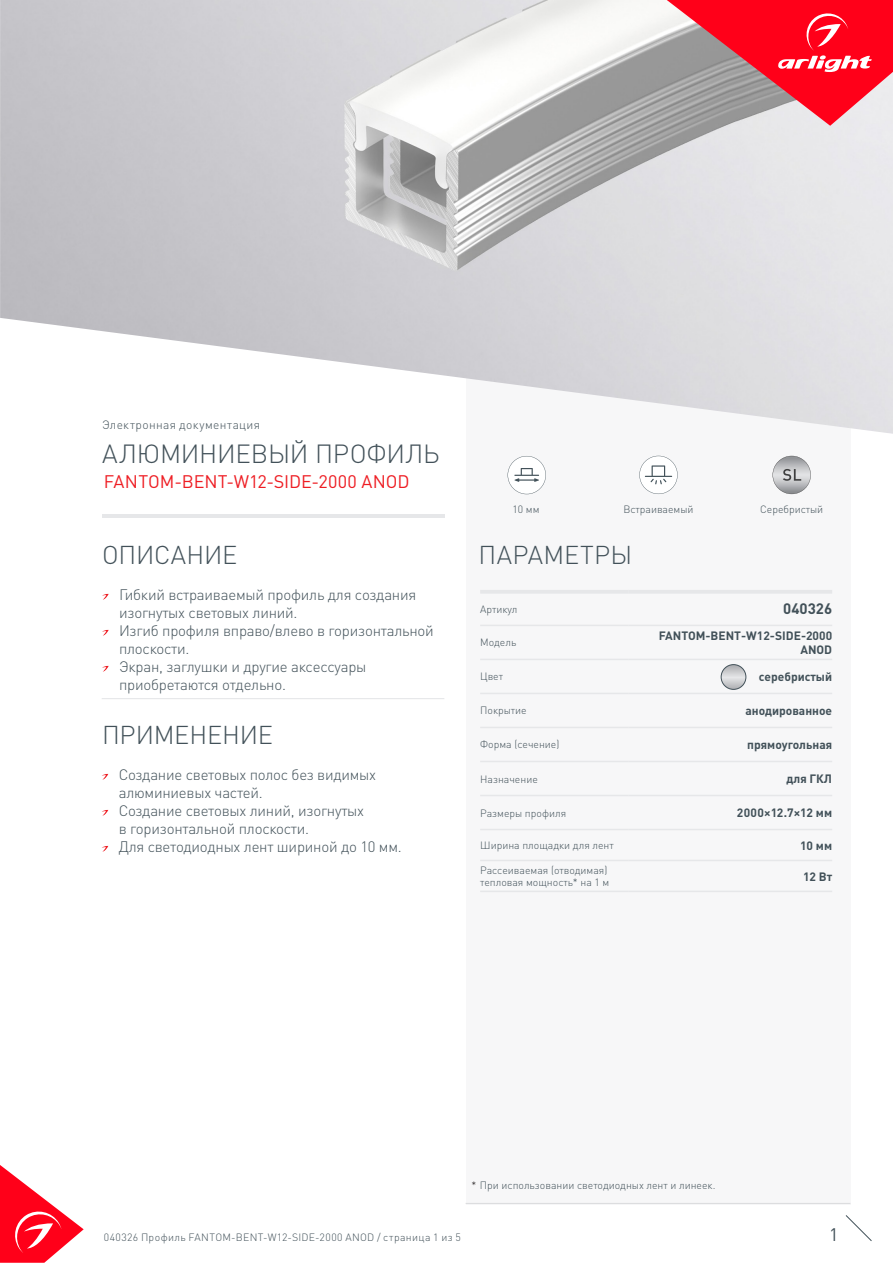
<style>
.page{position:relative;width:893px;height:1263px;background:#fff}
.page>*{position:absolute;margin:0;border:0;box-sizing:border-box;transform-origin:0 0}
.t1{font:300 25.95px "DIN Pro";letter-spacing:-.01em;color:#425159}
.t2{font:300 25.5px "DIN Pro";letter-spacing:-.005em;color:#425159}
.t3{font:300 25.5px "DIN Pro";letter-spacing:.015em;color:#425159}
.t4{font:18px "DIN Pro";letter-spacing:-.005em;color:#ee1d23}
.t5{font:18px "DIN Pro";color:#425159}
.t6{font:300 15px/18px "DIN Pro";letter-spacing:-.015em;color:#425159}
.t7{font:700 15px "DIN Pro";color:#425159}
.t8{font:700 12px/14.4px "DIN Pro";color:#425159;text-align:right}
.t9{font:300 12px "DIN Pro";letter-spacing:.03em;color:#425159}
.t10{font:700 12px "DIN Pro";letter-spacing:.02em;color:#425159}
.t11{font:300 10.5px/12.6px "DIN Pro";color:#425159}
.t12{font:300 10.5px "DIN Pro";letter-spacing:.035em;color:#425159}
.s1{color:#231f20}
</style>
<div class="page">
<svg style="left:0;top:1165px;width:84px;height:98px"></svg>
<svg style="left:845px;top:1215px;width:27px;height:26px"></svg>
<div style="left:466px;top:250px;width:384px;height:954px;background:#f7f7f8"></div>
<svg style="left:508px;top:456px;width:38px;height:38px"></svg>
<hr style="left:102px;top:514px;width:342px;height:3px;background:#e6e7e9">
<svg style="left:102px;top:594px;width:7px;height:6px"></svg>
<svg style="left:102px;top:630px;width:7px;height:6px"></svg>
<svg style="left:102px;top:666px;width:7px;height:6px"></svg>
<svg style="left:102px;top:774px;width:6px;height:6px"></svg>
<svg style="left:102px;top:810px;width:6px;height:6px"></svg>
<svg style="left:102px;top:846px;width:6px;height:6px"></svg>
<hr style="left:102px;top:698px;width:342px;height:1px;background:#e6e7e9">
<hr style="left:480px;top:590px;width:148px;height:4px;background:#e6e7e9">
<hr style="left:628px;top:590px;width:204px;height:4px;background:#e6e7e9">
<hr style="left:480px;top:625px;width:148px;height:1px;background:#e6e7e9">
<hr style="left:628px;top:625px;width:204px;height:1px;background:#e6e7e9">
<hr style="left:480px;top:659px;width:148px;height:1px;background:#e6e7e9">
<hr style="left:628px;top:659px;width:204px;height:1px;background:#e6e7e9">
<hr style="left:480px;top:693px;width:148px;height:1px;background:#e6e7e9">
<hr style="left:628px;top:693px;width:204px;height:1px;background:#e6e7e9">
<hr style="left:480px;top:727px;width:148px;height:1px;background:#e6e7e9">
<hr style="left:628px;top:727px;width:204px;height:1px;background:#e6e7e9">
<hr style="left:480px;top:761px;width:148px;height:1px;background:#e6e7e9">
<hr style="left:628px;top:761px;width:204px;height:1px;background:#e6e7e9">
<hr style="left:480px;top:795px;width:148px;height:1px;background:#e6e7e9">
<hr style="left:628px;top:795px;width:204px;height:1px;background:#e6e7e9">
<hr style="left:480px;top:829px;width:148px;height:1px;background:#e6e7e9">
<hr style="left:628px;top:829px;width:204px;height:1px;background:#e6e7e9">
<hr style="left:480px;top:860px;width:148px;height:1px;background:#e6e7e9">
<hr style="left:628px;top:860px;width:204px;height:1px;background:#e6e7e9">
<hr style="left:480px;top:891px;width:148px;height:1px;background:#e6e7e9">
<hr style="left:628px;top:891px;width:204px;height:1px;background:#e6e7e9">
<hr style="left:466px;top:1203px;width:384px;height:1px;background:#dcdddf">
<svg style="left:639px;top:456px;width:39px;height:38px"></svg>
<img style="left:0;top:0;width:893px;height:434px">
<svg style="left:667px;top:0;width:226px;height:126px;background:#df5461"></svg>
<svg style="left:721px;top:665px;width:25px;height:24px"></svg>
<div style="left:721px;top:664px;width:25px;height:26px;border:1px solid #425159;border-radius:50%"></div>
<svg style="left:773px;top:456px;width:38px;height:38px"></svg>
<p class="t9" style="left:102px;top:417px;width:160px">Электронная документация</p>
<p class="t1" style="left:102px;top:436px;width:339px">АЛЮМИНИЕВЫЙ ПРОФИЛЬ</p>
<p class="t4" style="left:104px;top:470px;width:307px">FANTOM-BENT-W12-SIDE-2000 ANOD</p>
<p class="t11" style="left:512px;top:502px;width:29px">10 мм</p>
<p class="t11" style="left:623px;top:502px;width:72px">Встраиваемый</p>
<p class="t11" style="left:760px;top:502px;width:65px">Серебристый</p>
<p class="t2" style="left:102px;top:537px;width:137px">ОПИСАНИЕ</p>
<p class="t3" style="left:478px;top:537px;width:155px">ПАРАМЕТРЫ</p>
<p class="t6" style="left:119px;top:584px;width:299px">Гибкий встраиваемый профиль для создания изогнутых световых линий.</p>
<p class="t6" style="left:119px;top:620px;width:316px">Изгиб профиля вправо/влево в горизонтальной плоскости.</p>
<p class="t6" style="left:119px;top:656px;width:249px">Экран, заглушки и другие аксессуары приобретаются отдельно.</p>
<p class="t2" style="left:102px;top:717px;width:172px">ПРИМЕНЕНИЕ</p>
<p class="t6" style="left:119px;top:764px;width:259px">Создание световых полос без видимых алюминиевых частей.</p>
<p class="t6" style="left:119px;top:800px;width:247px">Создание световых линий, изогнутых в горизонтальной плоскости.</p>
<p class="t6" style="left:119px;top:836px;width:285px">Для светодиодных лент шириной до 10 мм.</p>
<p class="t11" style="left:480px;top:602px;width:39px">Артикул</p>
<p class="t7" style="left:783px;top:599px;width:50px">040326</p>
<p class="t11" style="left:480px;top:636px;width:38px">Модель</p>
<p class="t8" style="left:659px;top:628px;width:175px">FANTOM-BENT-W12-SIDE-2000<br>ANOD</p>
<p class="t11" style="left:480px;top:670px;width:24px">Цвет</p>
<p class="t8" style="left:759px;top:669px;width:75px">серебристый</p>
<p class="t11" style="left:480px;top:704px;width:48px">Покрытие</p>
<p class="t8" style="left:745px;top:703px;width:88px">анодированное</p>
<p class="t11" style="left:480px;top:738px;width:81px">Форма (сечение)</p>
<p class="t8" style="left:747px;top:737px;width:86px">прямоугольная</p>
<p class="t11" style="left:480px;top:772px;width:59px">Назначение</p>
<p class="t8" style="left:786px;top:771px;width:47px">для ГКЛ</p>
<p class="t11" style="left:480px;top:806px;width:87px">Размеры профиля</p>
<p class="t10" style="left:737px;top:805px;width:97px">2000×12.7×12 мм</p>
<p class="t11" style="left:480px;top:838px;width:135px">Ширина площадки для лент</p>
<p class="t8" style="left:800px;top:837px;width:34px">10 мм</p>
<p class="t11" style="left:480px;top:863px;width:131px">Рассеиваемая (отводимая) тепловая мощность* на 1 м</p>
<p class="t8" style="left:803px;top:868px;width:31px">12 Вт</p>
<p class="t11" style="left:471px;top:1178px;width:246px"><span class="s1">*</span> При использовании светодиодных лент и линеек.</p>
<p class="t12" style="left:104px;top:1230px;width:359px">040326 Профиль FANTOM-BENT-W12-SIDE-2000 ANOD / страница 1 из 5</p>
<p class="t5" style="left:829px;top:1222px;width:11px">1</p>
</div>
